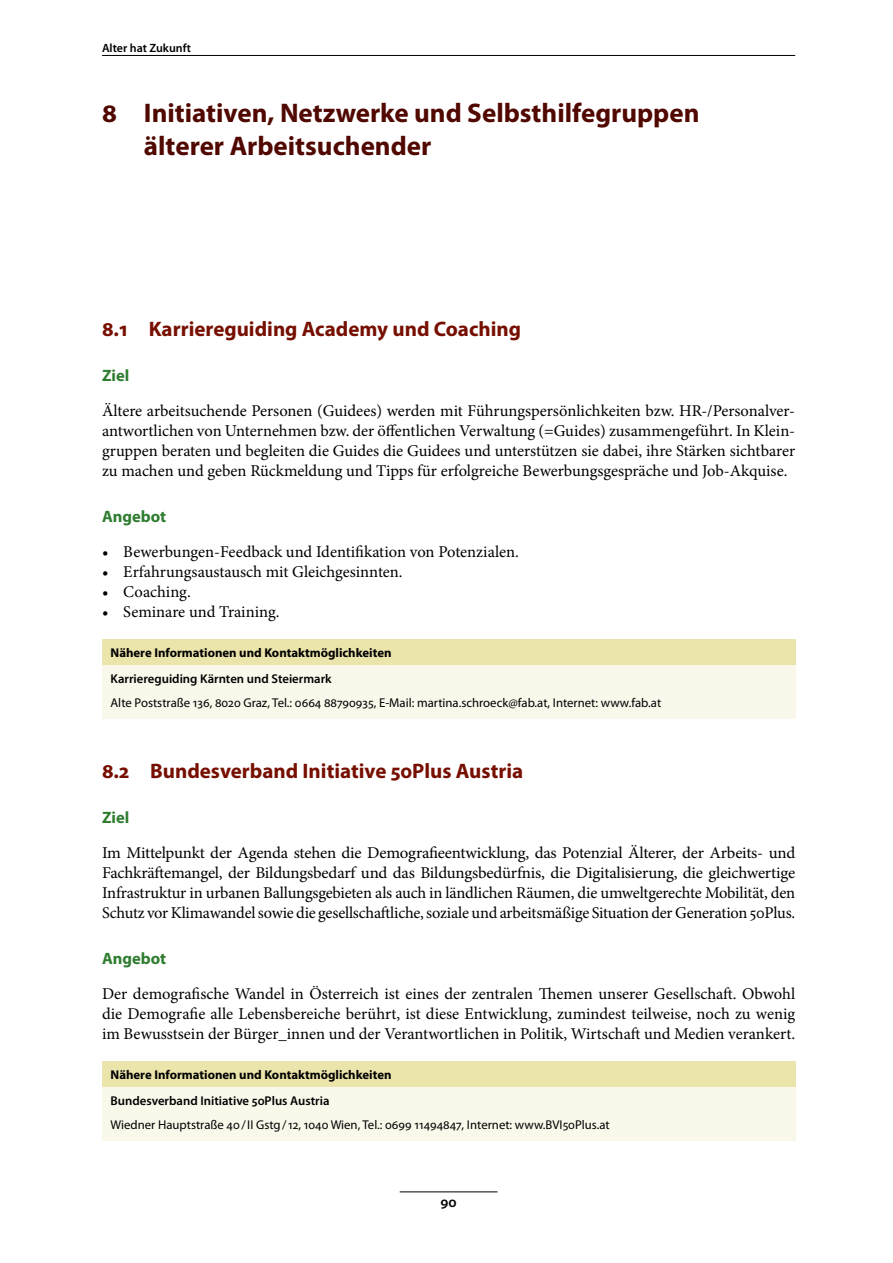
<style>
.page{position:relative;width:893px;height:1263px;background:#fff}
.page>*{position:absolute;margin:0;border:0;box-sizing:border-box;transform-origin:0 0}
.AMS_2021_AhZ_Kapitel{font:700 27px/32.4px "Myriad Pro";color:#500800}
.AMS_2020_AhZ_Kapitel{font:700 21px "Myriad Pro";color:#770f00}
.AMS_2021_AhZ_Lauftex{font:16.5px/20.1px "Minion Pro";letter-spacing:-.005em;color:#000;text-align:justify}
.AMS_2020_AhZ_Kapitel-2{font:700 16.5px "Myriad Pro";color:#2f7d30}
.t1{font:600 15px "Myriad Pro";color:#000}
.AMS_2021_AhZ_Tipp_no{font:12.75px "Myriad Pro";color:#000}
.AMS_2021_AhZ_Tipp_fe{font:700 12.75px "Myriad Pro";color:#000}
.AMS_2020_AhZ_Tipp_no{font:600 12.75px "Myriad Pro";color:#000}
.t2{font:600 12px "Myriad Pro";color:#000}
</style>
<div class="page">
<hr style="left:400px;top:1191px;width:97px;height:1px;background:#000">
<hr style="left:102px;top:55px;width:693px;height:1px;background:#000">
<div style="left:102px;top:639px;width:693px;height:30px;background:#ebe4ab"></div>
<div style="left:102px;top:665px;width:693px;height:30px;background:#faf8eb"></div>
<div style="left:102px;top:689px;width:693px;height:30px;background:#faf8eb"></div>
<div style="left:102px;top:1061px;width:693px;height:30px;background:#ebe4ab"></div>
<div style="left:102px;top:1087px;width:693px;height:30px;background:#faf8eb"></div>
<div style="left:102px;top:1111px;width:693px;height:30px;background:#faf8eb"></div>
<p class="t2" style="left:102px;top:40px;width:90px">Alter hat Zukunft</p>
<h1 class="AMS_2021_AhZ_Kapitel" style="left:144px;top:96px;width:557px;text-indent:-42px">8 Initiativen, Netzwerke und Selbsthilfegruppen älterer Arbeitsuchender</h1>
<h1 class="AMS_2020_AhZ_Kapitel" style="left:102px;top:315px;width:421px">8.1 Karriereguiding Academy und Coaching</h1>
<h1 class="AMS_2020_AhZ_Kapitel-2" style="left:102px;top:364px;width:29px">Ziel</h1>
<p class="AMS_2021_AhZ_Lauftex" style="left:102px;top:401px;width:695px">Ältere arbeitsuchende Personen (Guidees) werden mit Führungspersönlichkeiten bzw. HR-/Personalver&shy;antwortlichen von Unternehmen bzw. der öffentlichen Verwaltung (=Guides) zusammengeführt. In Klein&shy;gruppen beraten und begleiten die Guides die Guidees und unterstützen sie dabei, ihre Stärken sichtbarer zu machen und geben Rückmeldung und Tipps für erfolgreiche Bewerbungsgespräche und Job-Akquise.</p>
<h1 class="AMS_2020_AhZ_Kapitel-2" style="left:102px;top:505px;width:66px">Angebot</h1>
<p class="AMS_2021_AhZ_Lauftex" style="left:102px;top:541px;width:418px">• Bewerbungen-Feedback und Identifikation von Potenzialen.</p>
<p class="AMS_2021_AhZ_Lauftex" style="left:102px;top:561px;width:302px">• Erfahrungsaustausch mit Gleichgesinnten.</p>
<p class="AMS_2021_AhZ_Lauftex" style="left:102px;top:582px;width:90px">• Coaching.</p>
<p class="AMS_2021_AhZ_Lauftex" style="left:102px;top:602px;width:179px">• Seminare und Training.</p>
<p class="AMS_2021_AhZ_Tipp_fe" style="left:111px;top:644px;width:282px">Nähere Informationen und Kontaktmöglichkeiten</p>
<p class="AMS_2020_AhZ_Tipp_no" style="left:111px;top:671px;width:223px">Karriereguiding Kärnten und Steiermark</p>
<p class="AMS_2021_AhZ_Tipp_no" style="left:111px;top:695px;width:552px">Alte Poststraße 136, 8020 Graz, Tel.: 0664 88790935, E-Mail: martina.schroeck@fab.at, Internet: www.fab.at</p>
<h1 class="AMS_2020_AhZ_Kapitel" style="left:102px;top:757px;width:423px">8.2 Bundesverband Initiative 50Plus Austria</h1>
<h1 class="AMS_2020_AhZ_Kapitel-2" style="left:102px;top:807px;width:29px">Ziel</h1>
<p class="AMS_2021_AhZ_Lauftex" style="left:102px;top:843px;width:695px">Im Mittelpunkt der Agenda stehen die Demografieentwicklung, das Potenzial Älterer, der Arbeits- und Fachkräftemangel, der Bildungsbedarf und das Bildungsbedürfnis, die Digitalisierung, die gleichwertige Infrastruktur in urbanen Ballungsgebieten als auch in ländlichen Räumen, die umweltgerechte Mobilität, den Schutz vor Klimawandel sowie die gesellschaftliche, soziale und arbeitsmäßige Situation der Generation 50Plus.</p>
<h1 class="AMS_2020_AhZ_Kapitel-2" style="left:102px;top:947px;width:66px">Angebot</h1>
<p class="AMS_2021_AhZ_Lauftex" style="left:102px;top:984px;width:695px">Der demografische Wandel in Österreich ist eines der zentralen Themen unserer Gesellschaft. Obwohl die Demografie alle Lebensbereiche berührt, ist diese Entwicklung, zumindest teilweise, noch zu wenig im Bewusstsein der Bürger_innen und der Verantwortlichen in Politik, Wirtschaft und Medien verankert.</p>
<p class="AMS_2021_AhZ_Tipp_fe" style="left:111px;top:1067px;width:282px">Nähere Informationen und Kontaktmöglichkeiten</p>
<p class="AMS_2020_AhZ_Tipp_no" style="left:111px;top:1093px;width:220px">Bundesverband Initiative 50Plus Austria</p>
<p class="AMS_2021_AhZ_Tipp_no" style="left:111px;top:1117px;width:501px">Wiedner Hauptstraße 40/II Gstg/12, 1040 Wien, Tel.: 0699 11494847, Internet: www.BVI50Plus.at</p>
<p class="t1" style="left:440px;top:1192px;width:18px">90</p>
</div>
